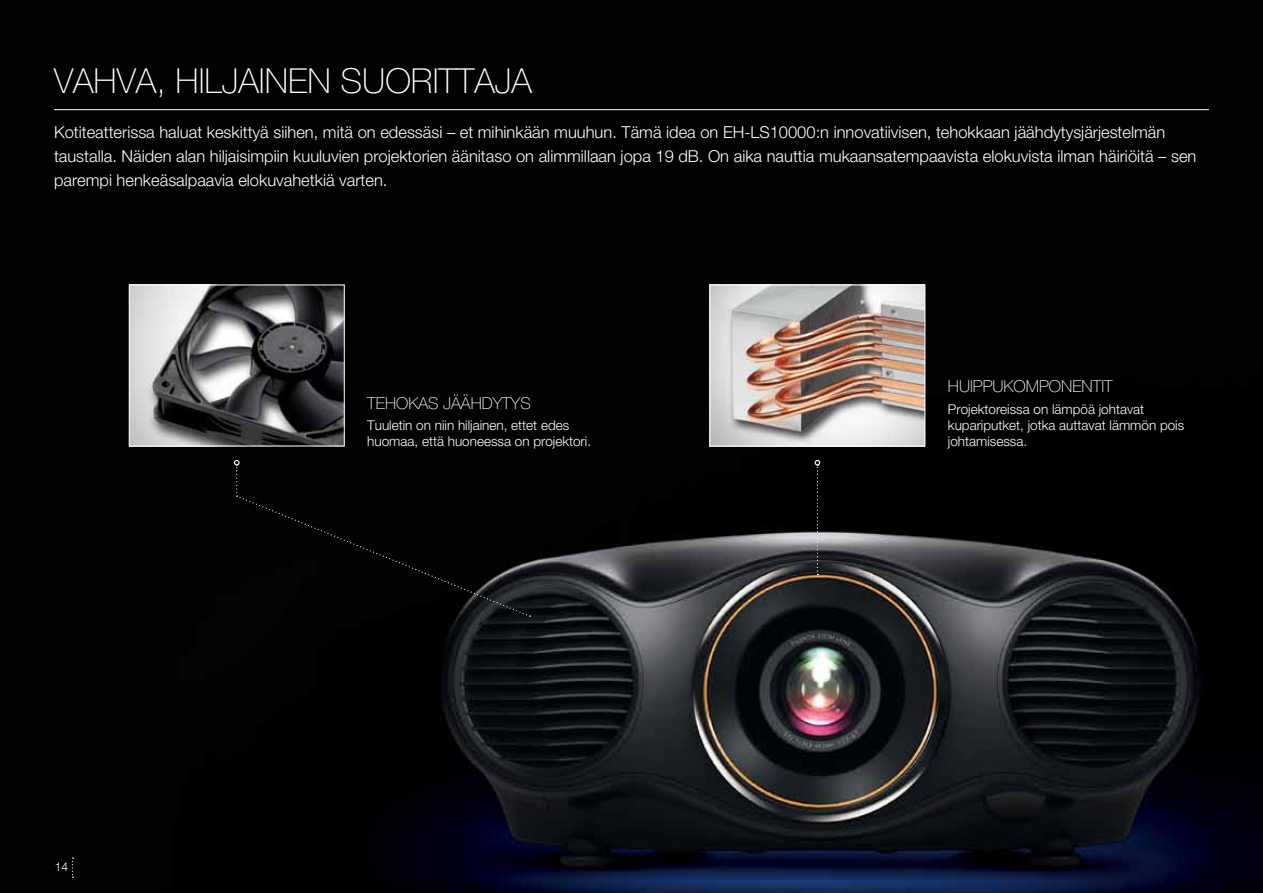
<style>
.page{position:relative;width:1263px;height:893px;background:#fff}
.page>*{position:absolute;margin:0;border:0;box-sizing:border-box;transform-origin:0 0}
.t1{font:100 34.5px "Helvetica Neue LT Pro";color:#fff}
.t2{font:300 16.5px/24px "Helvetica Neue LT Pro";color:#fff}
.t3{font:100 16.5px "Helvetica Neue LT Pro";color:#fff}
.t4{font:300 13.5px/16.2px "Helvetica Neue LT Pro";color:#fff}
.t5{font:300 12px "Helvetica Neue LT Com";color:#fff}
</style>
<div class="page">
<img style="left:0;top:0;width:1263px;height:893px">
<img style="left:131px;top:287px;width:212px;height:157px">
<div style="left:129px;top:285px;width:216px;height:161px;border:1px solid #fff"></div>
<img style="left:711px;top:287px;width:212px;height:157px">
<div style="left:709px;top:285px;width:216px;height:161px;border:1px solid #fff"></div>
<div style="left:234px;top:460px;width:297px;height:157px;background:#020202"></div>
<svg style="left:815px;top:460px;width:5px;height:115px"></svg>
<hr style="left:54px;top:109px;width:1155px;height:1px;background:#fff">
<svg style="left:72px;top:857px;width:2px;height:21px"></svg>
<h1 class="t1" style="left:54px;top:61px;width:351px">VAHVA, HILJAIN EN SUORITT</h1>
<h1 class="t1" style="left:474px;top:61px;width:59px">AJA</h1>
<p class="t2" style="left:54px;top:120px;width:1144px">Kotiteatterissa haluat keskittyä siihen, mitä on edessäsi – et mihinkään muuhun. Tämä idea on EH-LS10000:n innovatiivisen, tehokkaan jäähdytysjärjestelmän taustalla. Näiden alan hiljaisimpiin kuuluvien projektorien äänitaso on alimmillaan jopa 19 dB. On aika nauttia mukaansatempaavista elokuvista ilman häiriöitä – sen parempi henkeäsalpaavia elokuvahetkiä varten.</p>
<p class="t5" style="left:55px;top:859px;width:15px">14</p>
<p class="t3" style="left:367px;top:393px;width:164px">TEHOKAS JÄÄHDYTYS</p>
<p class="t4" style="left:367px;top:417px;width:225px">Tuuletin on niin hiljainen, ettet edes huomaa, että huoneessa on projektori.</p>
<p class="t3" style="left:948px;top:377px;width:103px">HUIPPUKOMPON</p>
<p class="t3" style="left:1072px;top:377px;width:18px">ENTIT</p>
<p class="t4" style="left:948px;top:401px;width:238px">Projektoreissa on lämpöä johtavat kupariputket, jotka auttavat lämmön pois johtamisessa.</p>
</div>
